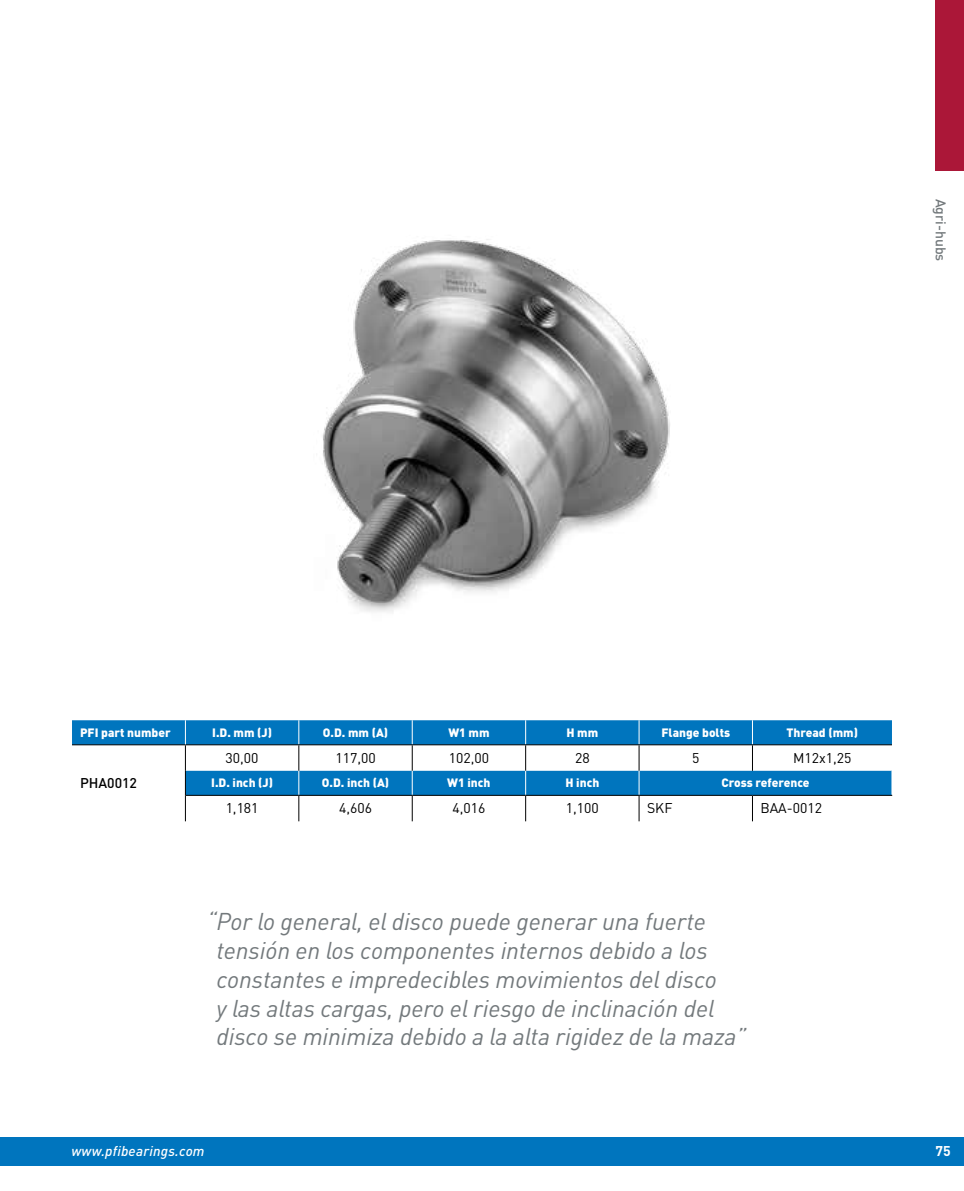
<style>
.page{position:relative;width:964px;height:1191px;background:#fff}
.page>*{position:absolute;margin:0;border:0;box-sizing:border-box;transform-origin:0 0}
.t1{font:italic 24px/28.8px "DIN Pro";letter-spacing:-.005em;color:#73797c}
.t2{font:14px "DIN Pro";color:#000}
.t3{font:italic 500 14px "DIN Pro";letter-spacing:.015em;color:#fff}
.t4{font:500 14px "DIN Pro";color:#73797c}
.t5{font:500 14px "DIN Pro";color:#000}
.t6{font:700 14px "DIN Pro";color:#fff}
.t7{font:900 12px "DIN Pro";color:#fff}
</style>
<div class="page">
<img style="left:323px;top:239px;width:347px;height:373px">
<svg style="left:72px;top:720px;width:820px;height:75px;fill:#0075be"></svg>
<svg style="left:752px;top:796px;width:1px;height:25px"></svg>
<svg style="left:752px;top:720px;width:1px;height:51px"></svg>
<svg style="left:298px;top:720px;width:1px;height:101px"></svg>
<svg style="left:412px;top:720px;width:1px;height:101px"></svg>
<svg style="left:525px;top:720px;width:1px;height:101px"></svg>
<svg style="left:639px;top:720px;width:1px;height:101px"></svg>
<svg style="left:891px;top:771px;width:1px;height:24px"></svg>
<hr style="left:72px;top:744px;width:113px;height:1px;background:#000">
<hr style="left:185px;top:744px;width:114px;height:1px;background:#000">
<hr style="left:299px;top:744px;width:113px;height:1px;background:#000">
<hr style="left:412px;top:744px;width:114px;height:1px;background:#000">
<hr style="left:526px;top:744px;width:113px;height:1px;background:#000">
<hr style="left:639px;top:744px;width:113px;height:1px;background:#000">
<hr style="left:752px;top:744px;width:140px;height:1px;background:#000">
<hr style="left:186px;top:795px;width:113px;height:1px;background:#000">
<hr style="left:299px;top:795px;width:113px;height:1px;background:#000">
<hr style="left:412px;top:795px;width:114px;height:1px;background:#000">
<hr style="left:526px;top:795px;width:113px;height:1px;background:#000">
<hr style="left:639px;top:795px;width:113px;height:1px;background:#000">
<hr style="left:752px;top:795px;width:140px;height:1px;background:#000">
<svg style="left:185px;top:720px;width:1px;height:101px"></svg>
<div style="left:0;top:1137px;width:964px;height:28px;background:#0075be"></div>
<div style="left:935px;top:0;width:29px;height:170px;background:#ab1738"></div>
<p class="t4" style="left:952px;top:198px;width:64px;rotate:90deg">Agri-hubs</p>
<p class="t7" style="left:80px;top:722px;width:92px">PFI part number</p>
<p class="t7" style="left:212px;top:722px;width:61px">I.D. mm (J)</p>
<p class="t7" style="left:323px;top:722px;width:67px">O.D. mm (A)</p>
<p class="t7" style="left:448px;top:722px;width:43px">W1 mm</p>
<p class="t7" style="left:566px;top:722px;width:33px">H mm</p>
<p class="t7" style="left:661px;top:722px;width:70px">Flange bolts</p>
<p class="t7" style="left:786px;top:722px;width:73px">Thread (mm)</p>
<p class="t5" style="left:80px;top:771px;width:59px">PHA0012</p>
<p class="t2" style="left:226px;top:746px;width:34px">30,00</p>
<p class="t2" style="left:335px;top:746px;width:42px">117,00</p>
<p class="t2" style="left:449px;top:746px;width:42px">102,00</p>
<p class="t2" style="left:575px;top:746px;width:16px">28</p>
<p class="t2" style="left:692px;top:746px;width:9px">5</p>
<p class="t2" style="left:793px;top:746px;width:60px">M12x1,25</p>
<p class="t7" style="left:211px;top:772px;width:63px">I.D. inch (J)</p>
<p class="t7" style="left:322px;top:772px;width:69px">O.D. inch (A)</p>
<p class="t7" style="left:447px;top:772px;width:45px">W1 inch</p>
<p class="t7" style="left:565px;top:772px;width:35px">H inch</p>
<p class="t7" style="left:721px;top:772px;width:90px">Cross reference</p>
<p class="t2" style="left:226px;top:797px;width:34px">1,181</p>
<p class="t2" style="left:339px;top:797px;width:34px">4,606</p>
<p class="t2" style="left:452px;top:797px;width:34px">4,016</p>
<p class="t2" style="left:566px;top:797px;width:34px">1,100</p>
<p class="t2" style="left:647px;top:797px;width:27px">SKF</p>
<p class="t2" style="left:760px;top:797px;width:63px">BAA-0012</p>
<p class="t1" style="left:216px;top:904px;width:531px;text-indent:-10px">“Por lo general, el disco puede generar una fuerte tensión en los componentes internos debido a los constantes e impredecibles movimientos del disco<br>y las altas cargas, pero el riesgo de inclinación del disco se minimiza debido a la alta rigidez de la maza”</p>
<p class="t3" style="left:71px;top:1139px;width:135px">www.pfibearings.com</p>
<p class="t6" style="left:935px;top:1138px;width:17px">75</p>
</div>
